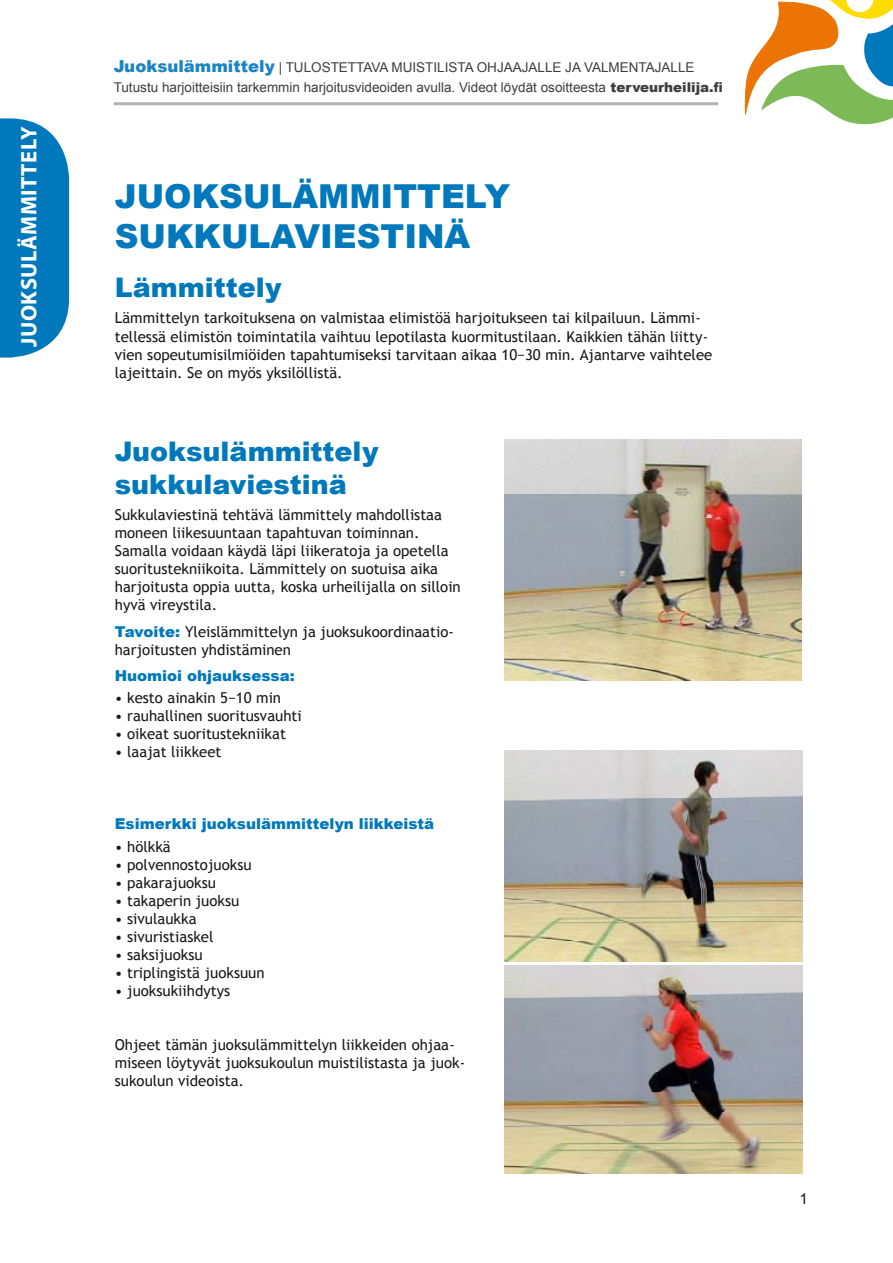
<style>
.page{position:relative;width:893px;height:1263px;background:#fff}
.page>*{position:absolute;margin:0;border:0;box-sizing:border-box;transform-origin:0 0}
.t1{font:900 33px/39.6px "Arial";color:#0079bc}
.t2{font:900 27px/32.4px "Arial";color:#0079bc}
.t3{font:700 22.5px "Myriad Pro";letter-spacing:.02em;color:#fff}
.t4{font:15px/18px "Trebuchet MS";color:#1a171b}
.t5{font:900 15px "Arial";color:#0079bc}
.t6{font:15px "Arial";color:#1a171b}
.t7{font:13.5px/20.4px "Arial";color:#3e3e40}
.s1{font-weight:900;font-size:16.5px;color:#1c84c2}
.s2{font-weight:900}
.s3{font-family:"Arial";font-weight:900;color:#0079bc}
</style>
<div class="page">
<svg style="left:744px;top:0;width:149px;height:125px"></svg>
<hr style="left:114px;top:102px;width:604px;height:3px;background:#b1b3b4">
<svg style="left:0;top:118px;width:69px;height:240px;background:#1684c1"></svg>
<img style="left:505px;top:440px;width:297px;height:240px">
<img style="left:505px;top:750px;width:298px;height:211px">
<img style="left:505px;top:965px;width:298px;height:208px">
<h3 class="t3" style="left:14px;top:347px;width:221px;rotate:-90deg">juoksulämmittely</h3>
<p class="t7" style="left:114px;top:57px;width:610px"><span class="s1">Juoksulämmittely</span> | tulostettava muistilista ohjaajalle ja valmentajalle<br>Tutustu harjoitteisiin tarkemmin harjoitusvideoiden avulla. Videot löydät osoitteesta <span class="s2">terveurheilija.fi</span></p>
<h1 class="t1" style="left:115px;top:175px;width:397px">Juoksulämmittely sukkulaviestinä</h1>
<h2 class="t2" style="left:115px;top:270px;width:169px">Lämmittely</h2>
<p class="t4" style="left:115px;top:309px;width:599px">Lämmittelyn tarkoituksena on valmistaa elimistöä harjoitukseen tai kilpailuun. Lämmi&shy;tellessä elimistön toimintatila vaihtuu lepotilasta kuormitustilaan. Kaikkien tähän liitty&shy;vien sopeutumisilmiöiden tapahtumiseksi tarvitaan aikaa 10−30 min. Ajantarve vaihtelee lajeittain. Se on myös yksilöllistä.</p>
<h2 class="t2" style="left:115px;top:434px;width:265px">Juoksulämmittely sukkulaviestinä</h2>
<p class="t4" style="left:115px;top:506px;width:347px">Sukkulaviestinä tehtävä lämmittely mahdollistaa moneen liikesuuntaan tapahtuvan toiminnan.<br>Samalla voidaan käydä läpi liikeratoja ja opetella suoritustekniikoita. Lämmittely on suotuisa aika harjoitusta oppia uutta, koska urheilijalla on silloin hyvä vireystila.</p>
<p class="t4" style="left:115px;top:622px;width:341px"><span class="s3">Tavoite:</span> Yleislämmittelyn ja juoksukoordinaatio&shy;harjoitusten yhdistäminen</p>
<p class="t5" style="left:115px;top:665px;width:182px">Huomioi ohjauksessa:</p>
<p class="t4" style="left:115px;top:689px;width:168px">• kesto ainakin 5−10 min</p>
<p class="t4" style="left:115px;top:707px;width:188px">• rauhallinen suoritusvauhti</p>
<p class="t4" style="left:115px;top:725px;width:173px">• oikeat suoritustekniikat</p>
<p class="t4" style="left:115px;top:743px;width:108px">• laajat liikkeet</p>
<p class="t5" style="left:115px;top:813px;width:321px">Esimerkki juoksulämmittelyn liikkeistä</p>
<p class="t4" style="left:115px;top:837px;width:58px">• hölkkä</p>
<p class="t4" style="left:115px;top:855px;width:138px">• polvennostojuoksu</p>
<p class="t4" style="left:115px;top:873px;width:103px">• pakarajuoksu</p>
<p class="t4" style="left:115px;top:891px;width:126px">• takaperin juoksu</p>
<p class="t4" style="left:115px;top:909px;width:83px">• sivulaukka</p>
<p class="t4" style="left:115px;top:927px;width:100px">• sivuristiaskel</p>
<p class="t4" style="left:115px;top:945px;width:89px">• saksijuoksu</p>
<p class="t4" style="left:115px;top:963px;width:151px">• triplingistä juoksuun</p>
<p class="t4" style="left:115px;top:981px;width:117px">• juoksukiihdytys</p>
<p class="t4" style="left:115px;top:1035px;width:352px">Ohjeet tämän juoksulämmittelyn liikkeiden ohjaa&shy;miseen löytyvät juoksukoulun muistilistasta ja juok&shy;sukoulun videoista.</p>
<p class="t6" style="left:800px;top:1189px;width:10px">1</p>
</div>
